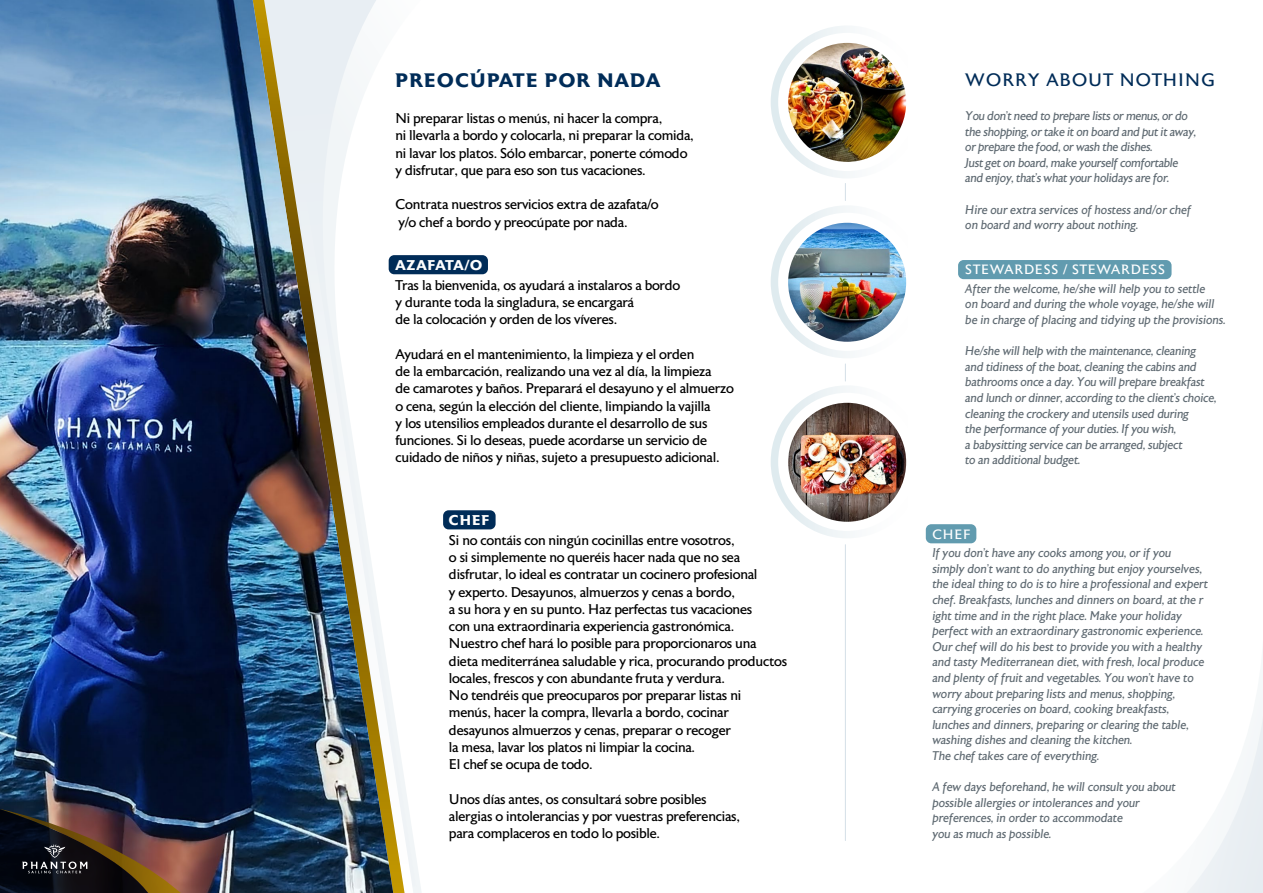
<style>
.page{position:relative;width:1263px;height:893px;background:#fff}
.page>*{position:absolute;margin:0;border:0;box-sizing:border-box;transform-origin:0 0}
.t1{font:700 19.5px "Astoria";letter-spacing:.07em;color:#002c58}
.t2{font:18px "Astoria";letter-spacing:.06em;color:#002c58}
.t3{font:14.1px/17.2px "Astoria";letter-spacing:-.02em;color:#000}
.t4{font:700 14.1px "Astoria";letter-spacing:.035em;color:#fff}
.t5{font:700 14.1px "Astoria";letter-spacing:.07em;color:#fff}
.t6{font:13.5px "Astoria";letter-spacing:.06em;color:#fff}
.t7{font:italic 12.6px/15.6px "Astoria";color:#5f6a72}
.t8{font:italic 12.6px/15.6px "Astoria";letter-spacing:-.02em;color:#5f6a72}
</style>
<div class="page">
<div style="left:926px;top:524px;width:50px;height:19px;background:#619baf;border-radius:6px"></div>
<div style="left:443px;top:510px;width:53px;height:19px;background:#002c58;border-radius:6px"></div>
<svg style="left:1187px;top:698px;width:76px;height:195px"></svg>
<svg style="left:405px;top:274px;width:22px;height:619px"></svg>
<svg style="left:393px;top:274px;width:12px;height:619px"></svg>
<div style="left:389px;top:255px;width:99px;height:19px;background:#002c58;border-radius:6px"></div>
<div style="left:958px;top:260px;width:213px;height:19px;background:#619baf;border-radius:6px"></div>
<svg style="left:845px;top:183px;width:1px;height:18px"></svg>
<hr style="left:845px;top:545px;width:1px;height:295px;background:#d4dfe7">
<div style="left:771px;top:385px;width:153px;height:153px;border:8px solid #fff;border-radius:50%"></div>
<div style="left:771px;top:205px;width:153px;height:153px;border:8px solid #fff;border-radius:50%"></div>
<div style="left:771px;top:25px;width:153px;height:153px;border:8px solid #fff;border-radius:50%"></div>
<svg style="left:845px;top:364px;width:1px;height:17px"></svg>
<img style="left:0;top:0;width:393px;height:893px">
<img style="left:788px;top:403px;width:118px;height:119px">
<img style="left:788px;top:223px;width:118px;height:119px">
<img style="left:788px;top:43px;width:118px;height:119px">
<img style="left:0;top:801px;width:210px;height:92px">
<h1 class="t1" style="left:395px;top:69px;width:266px">PREOCÚPATE POR NADA</h1>
<p class="t3" style="left:395px;top:110px;width:300px">Ni preparar listas o menús, ni hacer la compra,<br>ni llevarla a bordo y colocarla, ni preparar la comida, ni lavar los platos. Sólo embarcar, ponerte cómodo y disfrutar, que para eso son tus vacaciones.</p>
<p class="t3" style="left:395px;top:196px;width:265px">Contrata nuestros servicios extra de azafata/o y/o chef a bordo y preocúpate por nada.</p>
<p class="t4" style="left:395px;top:257px;width:88px">AZAFATA/O</p>
<p class="t3" style="left:395px;top:277px;width:286px">Tras la bienvenida, os ayudará a instalaros a bordo y durante toda la singladura, se encargará<br>de la colocación y orden de los víveres.</p>
<p class="t3" style="left:395px;top:346px;width:340px">Ayudará en el mantenimiento, la limpieza y el orden<br>de la embarcación, realizando una vez al día, la limpieza<br>de camarotes y baños. Preparará el desayuno y el almuerzo o cena, según la elección del cliente, limpiando la vajilla<br>y los utensilios empleados durante el desarrollo de sus funciones. Si lo deseas, puede acordarse un servicio de cuidado de niños y niñas, sujeto a presupuesto adicional.</p>
<p class="t5" style="left:449px;top:512px;width:42px">CHEF</p>
<p class="t3" style="left:449px;top:532px;width:340px">Si no contáis con ningún cocinillas entre vosotros,<br>o si simplemente no queréis hacer nada que no sea disfrutar, lo ideal es contratar un cocinero profesional<br>y experto. Desayunos, almuerzos y cenas a bordo,<br>a su hora y en su punto. Haz perfectas tus vacaciones<br>con una extraordinaria experiencia gastronómica.<br>Nuestro chef hará lo posible para proporcionaros una dieta mediterránea saludable y rica, procurando productos locales, frescos y con abundante fruta y verdura.<br>No tendréis que preocuparos por preparar listas ni<br>menús, hacer la compra, llevarla a bordo, cocinar desayunos almuerzos y cenas, preparar o recoger<br>la mesa, lavar los platos ni limpiar la cocina.<br>El chef se ocupa de todo.</p>
<p class="t3" style="left:449px;top:791px;width:293px">Unos días antes, os consultará sobre posibles alergias o intolerancias y por vuestras preferencias, para complaceros en todo lo posible.</p>
<p class="t2" style="left:965px;top:70px;width:251px">WORRY ABOUT NOTHING</p>
<p class="t8" style="left:965px;top:108px;width:232px">You don’t need to prepare lists or menus, or do the shopping, or take it on board and put it away, or prepare the food, or wash the dishes.<br>Just get on board, make yourself comfortable and enjoy, that’s what your holidays are for.</p>
<p class="t7" style="left:965px;top:202px;width:227px">Hire our extra services of hostess and/or chef on board and worry about nothing.</p>
<p class="t6" style="left:965px;top:262px;width:201px">STEWARDESS / STEWARDESS</p>
<p class="t7" style="left:965px;top:281px;width:262px">After the welcome, he/she will help you to settle<br>on board and during the whole voyage, he/she will be in charge of placing and tidying up the provisions.</p>
<p class="t7" style="left:965px;top:344px;width:253px">He/she will help with the maintenance, cleaning and tidiness of the boat, cleaning the cabins and bathrooms once a day. You will prepare breakfast and lunch or dinner, according to the client’s choice, cleaning the crockery and utensils used during<br>the performance of your duties. If you wish,<br>a babysitting service can be arranged, subject<br>to an additional budget.</p>
<p class="t6" style="left:932px;top:527px;width:40px">CHEF</p>
<p class="t7" style="left:932px;top:546px;width:277px">If you don’t have any cooks among you, or if you<br>simply don’t want to do anything but enjoy yourselves, the ideal thing to do is to hire a professional and expert chef. Breakfasts, lunches and dinners on board, at the r ight time and in the right place. Make your holiday perfect with an extraordinary gastronomic experience.<br>Our chef will do his best to provide you with a healthy and tasty Mediterranean diet, with fresh, local produce and plenty of fruit and vegetables. You won’t have to worry about preparing lists and menus, shopping, carrying groceries on board, cooking breakfasts, lunches and dinners, preparing or clearing the table, washing dishes and cleaning the kitchen.<br>The chef takes care of everything.</p>
<p class="t7" style="left:932px;top:780px;width:245px">A few days beforehand, he will consult you about possible allergies or intolerances and your preferences, in order to accommodate<br>you as much as possible.</p>
</div>
